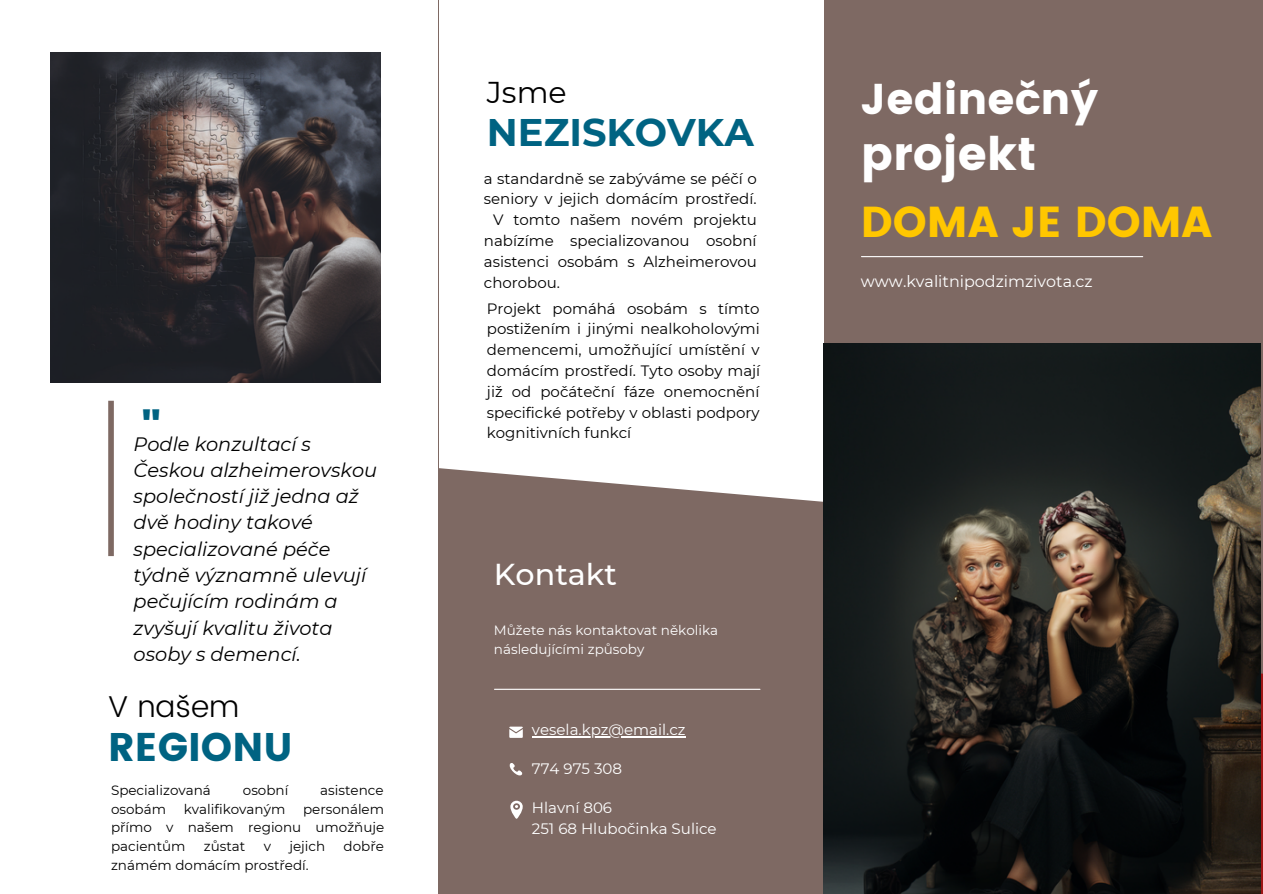
<style>
.page{position:relative;width:1263px;height:894px;background:#fff}
.page>*{position:absolute;margin:0;border:0;box-sizing:border-box;transform-origin:0 0}
.t1{font:46.2px "Poppins";color:#fff}
.t2{font:43.2px "Poppins";color:#ffc700}
.t3{font:43.05px "Poppins";color:#fff}
.t4{font:39.9px "Poppins";color:#006382}
.t5{font:800 39.9px "Open Sans";color:#006382}
.t6{font:700 38.4px "Montserrat";color:#006382}
.t7{font:500 30.15px "Montserrat";color:#fff}
.t8{font:300 30px "Poppins";color:#000}
.t9{font:30px "Montserrat";color:#000}
.t10{font:italic 19.35px/26.2px "Montserrat";color:#000}
.t11{font:15.9px "Montserrat";color:#fff}
.t12{font:15px/20.9px "Montserrat";color:#000;text-align:justify}
.t13{font:15px "Montserrat";color:#fff}
.t14{font:13.5px/18.6px "Montserrat";color:#000;text-align:justify}
.t15{font:13.5px/18.6px "Montserrat";color:#fff}
</style>
<div class="page">
<div style="left:0;top:0;width:1263px;height:893px;background:#7e6963"></div>
<div style="left:0;top:0;width:438px;height:893px;background:#fff"></div>
<div style="left:439px;top:0;width:384px;height:515px;background:#fff"></div>
<svg style="left:439px;top:468px;width:385px;height:425px"></svg>
<img style="left:824px;top:343px;width:436px;height:550px">
<hr style="left:861px;top:256px;width:282px;height:1px;background:#fff">
<hr style="left:494px;top:688px;width:266px;height:1px;background:#fff">
<div style="left:108px;top:400px;width:6px;height:156px;background:#7e6963"></div>
<svg style="left:507px;top:762px;width:15px;height:16px"></svg>
<svg style="left:509px;top:726px;width:14px;height:11px"></svg>
<svg style="left:510px;top:800px;width:13px;height:18px"></svg>
<img style="left:51px;top:53px;width:329px;height:329px">
<hr style="left:532px;top:736px;width:153px;height:1px;background:#fff">
<p class="t5" style="left:141px;top:395px;width:22px">"</p>
<p class="t10" style="left:134px;top:430px;width:245px">Podle konzultací s<br>Českou alzheimerovskou společností již jedna až dvě hodiny takové specializované péče týdně významně ulevují pečujícím rodinám a zvyšují kvalitu života osoby s demencí.</p>
<p class="t8" style="left:108px;top:688px;width:133px">V našem</p>
<p class="t4" style="left:108px;top:723px;width:186px">REGIONU</p>
<p class="t14" style="left:111px;top:780px;width:101px">Specializovaná</p>
<p class="t14" style="left:243px;top:780px;width:47px">osobní</p>
<p class="t14" style="left:320px;top:780px;width:65px">asistence</p>
<p class="t14" style="left:111px;top:799px;width:56px">osobám</p>
<p class="t14" style="left:184px;top:799px;width:103px">kvalifikovaným</p>
<p class="t14" style="left:111px;top:799px;width:275px;text-indent:192px">personálem přímo v našem regionu umožňuje pacientům</p>
<p class="t14" style="left:204px;top:836px;width:43px">zůstat</p>
<p class="t14" style="left:264px;top:836px;width:9px">v</p>
<p class="t14" style="left:289px;top:836px;width:37px">jejich</p>
<p class="t14" style="left:344px;top:836px;width:42px">dobře</p>
<p class="t14" style="left:111px;top:855px;width:199px">známém domácím prostředí.</p>
<p class="t9" style="left:487px;top:74px;width:81px">Jsme</p>
<p class="t3" style="left:861px;top:74px;width:239px">Jedinečný</p>
<p class="t6" style="left:487px;top:109px;width:268px">NEZISKOVKA</p>
<p class="t12" style="left:484px;top:168px;width:274px">a standardně se zabýváme se péčí o</p>
<p class="t12" style="left:484px;top:188px;width:274px">seniory v jejich domácím prostředí.</p>
<p class="t12" style="left:493px;top:209px;width:265px">V tomto našem novém projektu</p>
<p class="t12" style="left:484px;top:230px;width:274px">nabízíme specializovanou osobní</p>
<p class="t12" style="left:484px;top:251px;width:275px">asistenci osobám s Alzheimerovou</p>
<p class="t12" style="left:484px;top:272px;width:78px">chorobou.</p>
<p class="t12" style="left:487px;top:298px;width:275px">Projekt pomáhá osobám s tímto postižením i jinými nealkoholovými demencemi, umožňující umístění v domácím prostředí. Tyto osoby mají již od počáteční fáze onemocnění specifické potřeby v oblasti podpory kognitivních funkcí</p>
<p class="t1" style="left:861px;top:127px;width:177px">projekt</p>
<p class="t2" style="left:861px;top:197px;width:353px">DOMA JE DOMA</p>
<p class="t11" style="left:861px;top:271px;width:233px">www.kvalitnipodzimzivota.cz</p>
<p class="t7" style="left:494px;top:555px;width:124px">Kontakt</p>
<p class="t15" style="left:494px;top:620px;width:226px">Můžete nás kontaktovat několika následujícími způsoby</p>
<p class="t13" style="left:532px;top:720px;width:155px">vesela.kpz@email.cz</p>
<p class="t13" style="left:532px;top:759px;width:92px">774 975 308</p>
<p class="t13" style="left:532px;top:798px;width:82px">Hlavní 806</p>
<p class="t13" style="left:532px;top:819px;width:186px">251 68 Hlubočinka Sulice</p>
</div>
